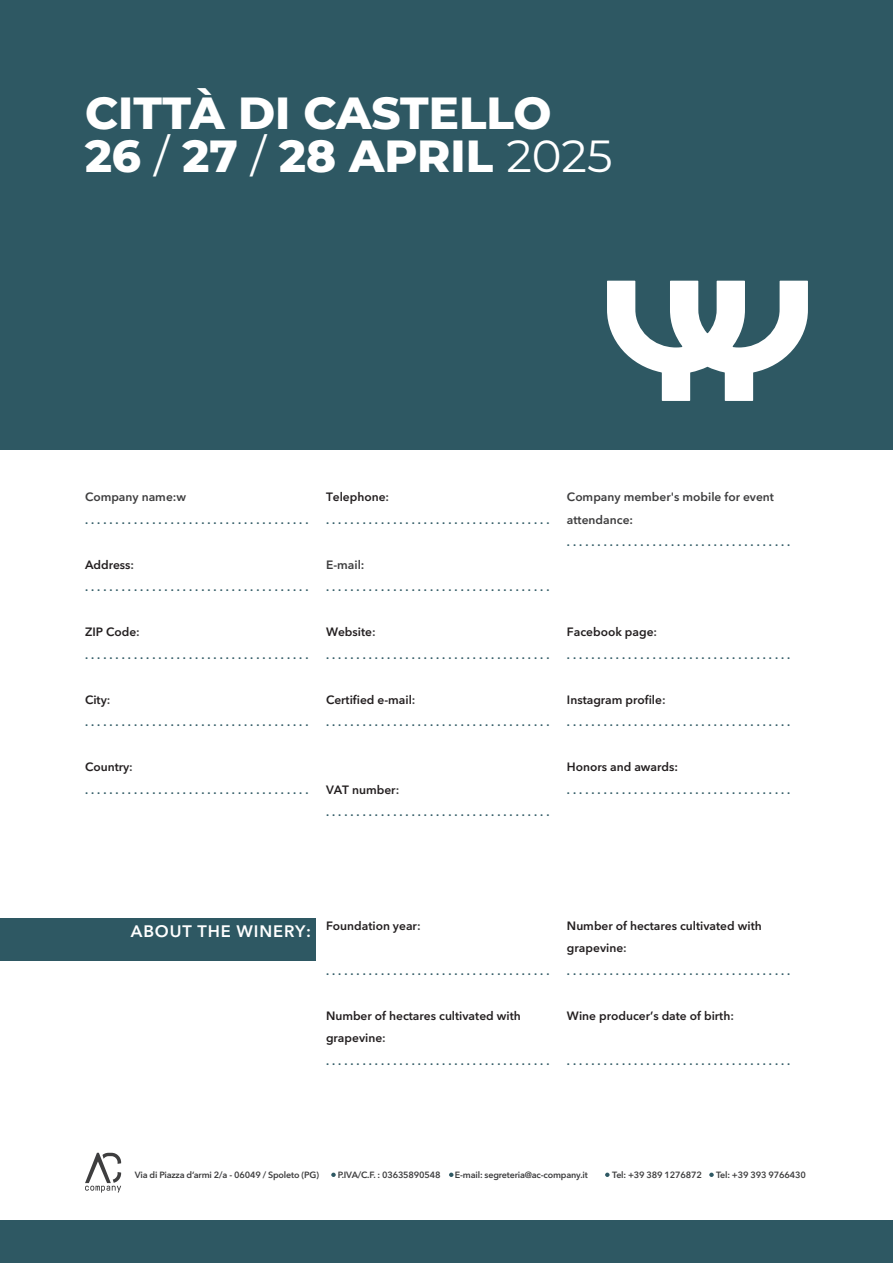
<style>
.page{position:relative;width:893px;height:1263px;background:#fff}
.page>*{position:absolute;margin:0;border:0;box-sizing:border-box;transform-origin:0 0}
.t1{font:800 45px "Montserrat";color:#fff}
.t2{font:600 16.5px "Avenir Next LT Pro";letter-spacing:.05em;color:#fff}
.t3{font:600 12px "Avenir Next LT Pro";color:#2e5863}
.t4{font:600 12px/22.5px "Avenir Next LT Pro";color:#231f20}
.t5{font:600 12px/22.5px "Avenir Next LT Pro";color:#3e3e3f}
.t6{font:600 9px "Avenir Next LT Pro";letter-spacing:-.02em;color:#3e3e3f}
.s1{font-weight:400}
.s2{color:#3e3e3f}
</style>
<div class="page">
<div style="left:0;top:1220px;width:893px;height:43px;background:#2e5863"></div>
<div style="left:0;top:918px;width:316px;height:43px;background:#2e5863"></div>
<div style="left:0;top:0;width:893px;height:449px;background:#2e5863"></div>
<svg style="left:331px;top:1172px;width:5px;height:5px"></svg>
<svg style="left:605px;top:1172px;width:5px;height:5px"></svg>
<svg style="left:449px;top:1172px;width:4px;height:5px"></svg>
<svg style="left:709px;top:1172px;width:5px;height:5px"></svg>
<svg style="left:85px;top:1153px;width:36px;height:39px"></svg>
<svg style="left:607px;top:281px;width:201px;height:120px"></svg>
<p class="t1" style="left:85px;top:80px;width:468px">CITTÀ DI CASTELLO</p>
<p class="t1" style="left:85px;top:123px;width:529px">26 <span class="s1">/</span> 27 <span class="s1">/</span> 28 APRIL <span class="s1">2025</span></p>
<p class="t5" style="left:85px;top:485px;width:103px">Company name:w</p>
<p class="t3" style="left:85px;top:512px;width:225px">. . . . . . . . . . . . . . . . . . . . . . . . . . . . . . . . . . . . .</p>
<p class="t4" style="left:85px;top:553px;width:51px">Address<span class="s2">:</span></p>
<p class="t3" style="left:85px;top:580px;width:225px">. . . . . . . . . . . . . . . . . . . . . . . . . . . . . . . . . . . . .</p>
<p class="t4" style="left:85px;top:620px;width:56px">ZIP Code<span class="s2">:</span></p>
<p class="t3" style="left:85px;top:647px;width:225px">. . . . . . . . . . . . . . . . . . . . . . . . . . . . . . . . . . . . .</p>
<p class="t4" style="left:85px;top:688px;width:27px">City<span class="s2">:</span></p>
<p class="t3" style="left:85px;top:715px;width:225px">. . . . . . . . . . . . . . . . . . . . . . . . . . . . . . . . . . . . .</p>
<p class="t4" style="left:85px;top:755px;width:49px">Country<span class="s2">:</span></p>
<p class="t3" style="left:85px;top:782px;width:225px">. . . . . . . . . . . . . . . . . . . . . . . . . . . . . . . . . . . . .</p>
<p class="t4" style="left:326px;top:485px;width:65px">Telephone<span class="s2">:</span></p>
<p class="t3" style="left:326px;top:512px;width:225px">. . . . . . . . . . . . . . . . . . . . . . . . . . . . . . . . . . . . .</p>
<p class="t5" style="left:326px;top:553px;width:40px">E-mail:</p>
<p class="t3" style="left:326px;top:580px;width:225px">. . . . . . . . . . . . . . . . . . . . . . . . . . . . . . . . . . . . .</p>
<p class="t4" style="left:326px;top:620px;width:51px">Website<span class="s2">:</span></p>
<p class="t3" style="left:326px;top:647px;width:225px">. . . . . . . . . . . . . . . . . . . . . . . . . . . . . . . . . . . . .</p>
<p class="t4" style="left:326px;top:688px;width:91px">Certified e-mail<span class="s2">:</span></p>
<p class="t3" style="left:326px;top:715px;width:225px">. . . . . . . . . . . . . . . . . . . . . . . . . . . . . . . . . . . . .</p>
<p class="t4" style="left:326px;top:778px;width:75px">VAT number<span class="s2">:</span></p>
<p class="t3" style="left:326px;top:805px;width:225px">. . . . . . . . . . . . . . . . . . . . . . . . . . . . . . . . . . . . .</p>
<p class="t5" style="left:567px;top:485px;width:209px">Company member's mobile for event attendance:</p>
<p class="t3" style="left:567px;top:535px;width:225px">. . . . . . . . . . . . . . . . . . . . . . . . . . . . . . . . . . . . .</p>
<p class="t4" style="left:567px;top:620px;width:92px">Facebook page<span class="s2">:</span></p>
<p class="t3" style="left:567px;top:647px;width:225px">. . . . . . . . . . . . . . . . . . . . . . . . . . . . . . . . . . . . .</p>
<p class="t4" style="left:567px;top:688px;width:100px">Instagram profile<span class="s2">:</span></p>
<p class="t3" style="left:567px;top:715px;width:225px">. . . . . . . . . . . . . . . . . . . . . . . . . . . . . . . . . . . . .</p>
<p class="t4" style="left:567px;top:755px;width:113px">Honors and awards:</p>
<p class="t3" style="left:567px;top:782px;width:225px">. . . . . . . . . . . . . . . . . . . . . . . . . . . . . . . . . . . . .</p>
<p class="t2" style="left:131px;top:921px;width:182px">ABOUT THE WINERY:</p>
<p class="t4" style="left:326px;top:914px;width:96px">Foundation year<span class="s2">:</span></p>
<p class="t3" style="left:326px;top:963px;width:225px">. . . . . . . . . . . . . . . . . . . . . . . . . . . . . . . . . . . . .</p>
<p class="t4" style="left:326px;top:1004px;width:196px">Number of hectares cultivated with grapevine<span class="s2">:</span></p>
<p class="t3" style="left:326px;top:1053px;width:225px">. . . . . . . . . . . . . . . . . . . . . . . . . . . . . . . . . . . . .</p>
<p class="t4" style="left:567px;top:914px;width:196px">Number of hectares cultivated with grapevine<span class="s2">:</span></p>
<p class="t3" style="left:567px;top:963px;width:225px">. . . . . . . . . . . . . . . . . . . . . . . . . . . . . . . . . . . . .</p>
<p class="t4" style="left:567px;top:1004px;width:168px">Wine producer’s date of birth<span class="s2">:</span></p>
<p class="t3" style="left:567px;top:1053px;width:225px">. . . . . . . . . . . . . . . . . . . . . . . . . . . . . . . . . . . . .</p>
<p class="t6" style="left:135px;top:1169px;width:186px">Via di Piazza d’armi 2/a - 06049 / Spoleto (PG)</p>
<p class="t6" style="left:338px;top:1169px;width:104px">P.IVA/C.F. : 03635890548</p>
<p class="t6" style="left:455px;top:1169px;width:134px">E-mail: segreteria@ac-company.it</p>
<p class="t6" style="left:612px;top:1169px;width:91px">Tel: +39 389 1276872</p>
<p class="t6" style="left:716px;top:1169px;width:91px">Tel: +39 393 9766430</p>
</div>
